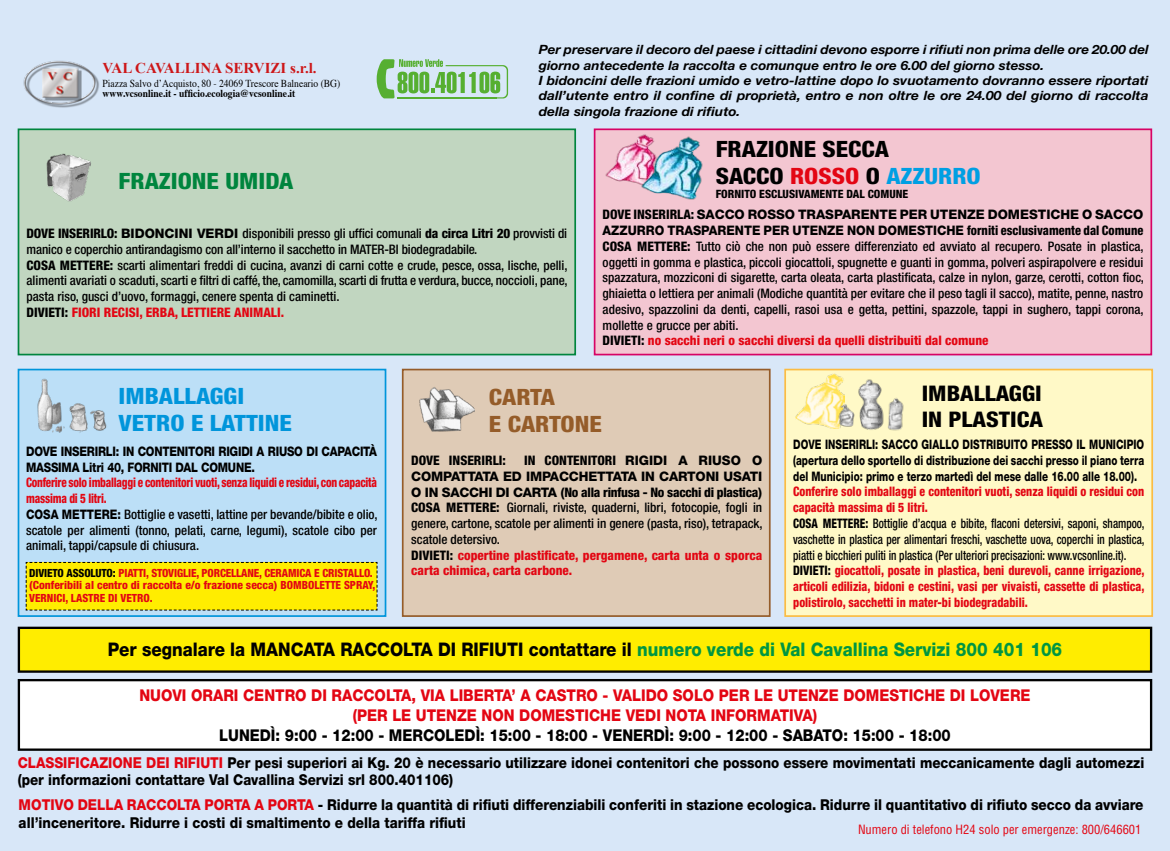
<style>
.page{position:relative;width:1170px;height:851px;background:#fff}
.page>*{position:absolute;margin:0;border:0;box-sizing:border-box;transform-origin:0 0}
.t1{font:800 condensed 22.5px/27px "Helvetica Neue LT Std";color:#000;scale:1.1 1}
.t2{font:800 condensed 22.5px/27px "Helvetica Neue LT Std";color:#0095db;scale:1.1 1}
.t3{font:800 condensed 22.5px "Helvetica Neue LT Std";color:#00853e;scale:1.1 1}
.t4{font:800 condensed 22.5px/27px "Helvetica Neue LT Std";color:#955c29;scale:1.1 1}
.t5{font:800 condensed 21.5px/25.9px "Helvetica Neue LT Std";color:#000;scale:1.1 1}
.t6{font:800 18.75px "Helvetica Neue LT Std";color:#000;scale:.9 1}
.t7{font:800 16.25px/20px "Helvetica Neue LT Std";color:#e30613;text-align:center;scale:.9 1}
.t8{font:800 16.25px "Helvetica Neue LT Std";color:#000;scale:.9 1}
.t9{font:800 15px/18.8px "Helvetica Neue LT Std";color:#000;scale:.9 1}
.t10{font:800 15px/17.5px "Helvetica Neue LT Std";color:#000;scale:.89 1}
.t11{font:700 15px "Times New Roman";color:#cd1719}
.t12{font:500 condensed 13.12px/15.8px "Helvetica Neue LT Std";color:#000}
.t13{font:800 condensed 13.12px/15.8px "Helvetica Neue LT Std";color:#e30613;scale:.9 1}
.t14{font:800 13.12px/15.8px "Helvetica Neue LT Std";letter-spacing:-.02em;color:#000;text-align:justify;scale:.75 1}
.t15{font:800 13.12px/15.8px "Helvetica Neue LT Std";letter-spacing:-.02em;color:#000;scale:.85 1}
.t16{font:800 condensed 13.12px "Helvetica Neue LT Std";color:#000}
.t17{font:italic 700 12.75px/15.4px "Helvetica Neue LT Std";color:#000;scale:1.05 1}
.t18{font:condensed 12.5px "Helvetica LT Std";color:#e30613}
.t19{font:800 condensed 11.5px "Helvetica Neue LT Std";color:#000}
.t20{font:800 condensed 11.25px/11.5px "Helvetica Neue LT Std";color:#e30613}
.t21{font:10.62px "Times";color:#000;scale:.9 1}
.t22{font:700 10.62px "Times";color:#000;scale:.9 1}
.s1{font-weight:800}
.s2{font-weight:800;font-stretch:normal}
.s3{font-weight:800;color:#e30613}
.s4{color:#e30613}
.s5{color:#009fe3}
.s6{color:#000}
.s7{font-weight:500;color:#000}
.s8{color:#009641}
</style>
<div class="page">
<div style="left:0;top:0;width:1169px;height:850px;background:#d8e7f8"></div>
<div style="left:593px;top:128px;width:558px;height:227px;background:#f3c6d1;border:2px solid #d70365"></div>
<img style="left:605px;top:137px;width:33px;height:47px">
<img style="left:638px;top:134px;width:65px;height:66px">
<div style="left:784px;top:368px;width:368px;height:248px;background:#fff9c7;border:2px solid #fbbc43"></div>
<img style="left:795px;top:373px;width:46px;height:55px">
<img style="left:835px;top:377px;width:69px;height:54px">
<div style="left:18px;top:128px;width:558px;height:227px;background:#c1d6c0;border:2px solid #00853e"></div>
<img style="left:46px;top:153px;width:45px;height:49px">
<div style="left:402px;top:368px;width:368px;height:248px;background:#dfcbb6;border:2px solid #955c29"></div>
<img style="left:419px;top:387px;width:56px;height:45px">
<div style="left:18px;top:368px;width:368px;height:248px;background:#bcdff7;border:2px solid #0095db"></div>
<svg style="left:25px;top:561px;width:353px;height:50px"></svg>
<img style="left:37px;top:378px;width:70px;height:55px">
<img style="left:23px;top:61px;width:76px;height:47px">
<div style="left:19px;top:680px;width:1131px;height:69px;background:#fff"></div>
<div style="left:18px;top:678px;width:1134px;height:72px;border:2px solid #000"></div>
<div style="left:19px;top:627px;width:1131px;height:44px;background:#ffed00"></div>
<div style="left:18px;top:626px;width:1134px;height:46px;border:2px solid #000"></div>
<svg style="left:376px;top:59px;width:132px;height:39px"></svg>
<p class="t11" style="left:103px;top:57px;width:216px">VAL CAVALLINA SERVIZI s.r.l.</p>
<p class="t21" style="left:102px;top:73px;width:266px">Piazza Salvo d’Acquisto, 80 - 24069 Trescore Balneario (BG)</p>
<p class="t22" style="left:102px;top:83px;width:216px">www.vcsonline.it - ufficio.ecologia@vcsonline.it</p>
<p class="t17" style="left:539px;top:42px;width:582px">Per preservare il decoro del paese i cittadini devono esporre i rifiuti non prima delle ore 20.00 del giorno antecedente la raccolta e comunque entro le ore 6.00 del giorno stesso.<br>I bidoncini delle frazioni umido e vetro-lattine dopo lo svuotamento dovranno essere riportati dall’utente entro il confine di proprietà, entro e non oltre le ore 24.00 del giorno di raccolta della singola frazione di rifiuto.</p>
<h1 class="t3" style="left:118px;top:167px;width:160px">FRAZIONE UMIDA</h1>
<p class="t12" style="left:26px;top:225px;width:542px"><span class="s1">DOVE INSERIRLO:</span> <span class="s2">BIDONCINI VERDI</span> disponibili presso gli uffici comunali <span class="s1">da circa Litri 20</span> provvisti di manico e coperchio antirandagismo con all’interno il sacchetto in MATER-BI biodegradabile.<br><span class="s1">COSA METTERE:</span> scarti alimentari freddi di cucina, avanzi di carni cotte e crude, pesce, ossa, lische, pelli, alimenti avariati o scaduti, scarti e filtri di caffé, the, camomilla, scarti di frutta e verdura, bucce, noccioli, pane, pasta riso, gusci d’uovo, formaggi, cenere spenta di caminetti.<br><span class="s1">DIVIETI:</span> <span class="s3">FIORI RECISI, ERBA, LETTIERE ANIMALI.</span></p>
<h1 class="t1" style="left:715px;top:135px;width:242px">FRAZIONE SECCA<br>SACCO <span class="s4">ROSSO</span> O <span class="s5">AZZURRO</span></h1>
<p class="t19" style="left:715px;top:186px;width:194px">FORNITO ESCLUSIVAMENTE DAL COMUNE</p>
<p class="t12" style="left:602px;top:206px;width:542px"><span class="s1">DOVE INSERIRLA:</span> <span class="s2">SACCO ROSSO TRASPARENTE PER UTENZE DOMESTICHE O SACCO AZZURRO TRASPARENTE PER UTENZE NON DOMESTICHE</span> <span class="s1">forniti esclusivamente dal Comune COSA METTERE:</span> Tutto ciò che non può essere differenziato ed avviato al recupero. Posate in plastica, oggetti in gomma e plastica, piccoli giocattoli, spugnette e guanti in gomma, polveri aspirapolvere e residui spazzatura, mozziconi di sigarette, carta oleata, carta plastificata, calze in nylon, garze, cerotti, cotton fioc, ghiaietta o lettiera per animali (Modiche quantità per evitare che il peso tagli il sacco), matite, penne, nastro adesivo, spazzolini da denti, capelli, rasoi usa e getta, pettini, spazzole, tappi in sughero, tappi corona, mollette e grucce per abiti.<br><span class="s1">DIVIETI:</span> <span class="s3">no sacchi neri o sacchi diversi da quelli distribuiti dal comune</span></p>
<h1 class="t2" style="left:118px;top:381px;width:159px">IMBALLAGGI<br>VETRO E LATTINE</h1>
<p class="t15" style="left:26px;top:443px;width:414px">DOVE INSERIRLI: IN CONTENITORI RIGIDI A RIUSO DI CAPACITÀ<br>MASSIMA Litri 40, FORNITI DAL COMUNE.</p>
<p class="t12" style="left:26px;top:474px;width:353px"><span class="s3">Conferire solo imballaggi e contenitori vuoti, senza liquidi e residui, con capacità massima di 5 litri.<br></span><span class="s2">COSA METTERE:</span> Bottiglie e vasetti, lattine per bevande/bibite e olio, scatole per alimenti (tonno, pelati, carne, legumi), scatole cibo per animali, tappi/capsule di chiusura.</p>
<p class="t20" style="left:29px;top:567px;width:347px"><span class="s6">DIVIETO ASSOLUTO:</span> PIATTI, STOVIGLIE, PORCELLANE, CERAMICA E CRISTALLO. (Conferibili al centro di raccolta e/o frazione secca) BOMBOLETTE SPRAY,</p>
<p class="t20" style="left:29px;top:592px;width:125px">VERNICI, LASTRE DI VETRO.</p>
<h1 class="t4" style="left:489px;top:383px;width:104px">CARTA<br>E CARTONE</h1>
<p class="t12" style="left:411px;top:452px;width:353px;text-indent:113px"><span class="s1">IN CONTENITORI</span> <span class="s2">RIGIDI A RIUSO O COMPATTATA ED IMPACCHETTATA IN CARTONI USATI O IN SACCHI DI CARTA</span> <span class="s1">(No alla rinfusa - No sacchi di plastica)<br>COSA METTERE:</span> Giornali, riviste, quaderni, libri, fotocopie, fogli in genere, cartone, scatole per alimenti in genere (pasta, riso), tetrapack, scatole detersivo.<br><span class="s1">DIVIETI:</span> <span class="s3">copertine plastificate, pergamene, carta unta o sporca carta chimica, carta carbone.</span></p>
<p class="t16" style="left:411px;top:452px;width:96px">DOVE INSERIRLI:</p>
<h2 class="t5" style="left:921px;top:380px;width:112px">IMBALLAGGI<br>IN PLASTICA</h2>
<p class="t14" style="left:793px;top:436px;width:469px">DOVE INSERIRLI: SACCO GIALLO DISTRIBUITO PRESSO IL MUNICIPIO (apertura dello sportello di distribuzione dei sacchi presso il piano terra del Municipio: primo e terzo martedì del mese dalle 16.00 alle 18.00).</p>
<p class="t13" style="left:793px;top:483px;width:392px">Conferire solo imballaggi e contenitori vuoti, senza liquidi o residui con capacità massima di 5 litri.<br><span class="s6">COSA METTERE:</span> <span class="s7">Bottiglie d’acqua e bibite, flaconi detersivi, saponi, shampoo, vaschette in plastica per alimentari freschi, vaschette uova, coperchi in plastica, piatti e bicchieri puliti in plastica (Per ulteriori precisazioni: www.vcsonline.it).<br></span><span class="s6">DIVIETI:</span> giocattoli, posate in plastica, beni durevoli, canne irrigazione, articoli edilizia, bidoni e cestini, vasi per vivaisti, cassette di plastica, polistirolo, sacchetti in mater-bi biodegradabili.</p>
<h3 class="t6" style="left:108px;top:638px;width:1062px">Per segnalare la MANCATA RACCOLTA DI RIFIUTI contattare il <span class="s8">numero verde di Val Cavallina Servizi 800 401 106</span></h3>
<p class="t7" style="left:139px;top:685px;width:991px">NUOVI ORARI CENTRO DI RACCOLTA, VIA LIBERTA’ A CASTRO - VALIDO SOLO PER LE UTENZE DOMESTICHE DI LOVERE (PER LE UTENZE NON DOMESTICHE VEDI NOTA INFORMATIVA)</p>
<p class="t8" style="left:219px;top:725px;width:814px">LUNEDÌ: 9:00 - 12:00 - MERCOLEDÌ: 15:00 - 18:00 - VENERDÌ: 9:00 - 12:00 - SABATO: 15:00 - 18:00</p>
<p class="t10" style="left:18px;top:753px;width:1267px"><span class="s4">CLASSIFICAZIONE DEI RIFIUTI</span> Per pesi superiori ai Kg. 20 è necessario utilizzare idonei contenitori che possono essere movimentati meccanicamente dagli automezzi (per informazioni contattare Val Cavallina Servizi srl 800.401106)</p>
<p class="t9" style="left:19px;top:794px;width:1251px"><span class="s4">MOTIVO DELLA RACCOLTA PORTA A PORTA</span> - Ridurre la quantità di rifiuti differenziabili conferiti in stazione ecologica. Ridurre il quantitativo di rifiuto secco da avviare all’inceneritore. Ridurre i costi di smaltimento e della tariffa rifiuti</p>
<p class="t18" style="left:857px;top:821px;width:285px">Numero di telefono H24 solo per emergenze: 800/646601</p>
</div>
